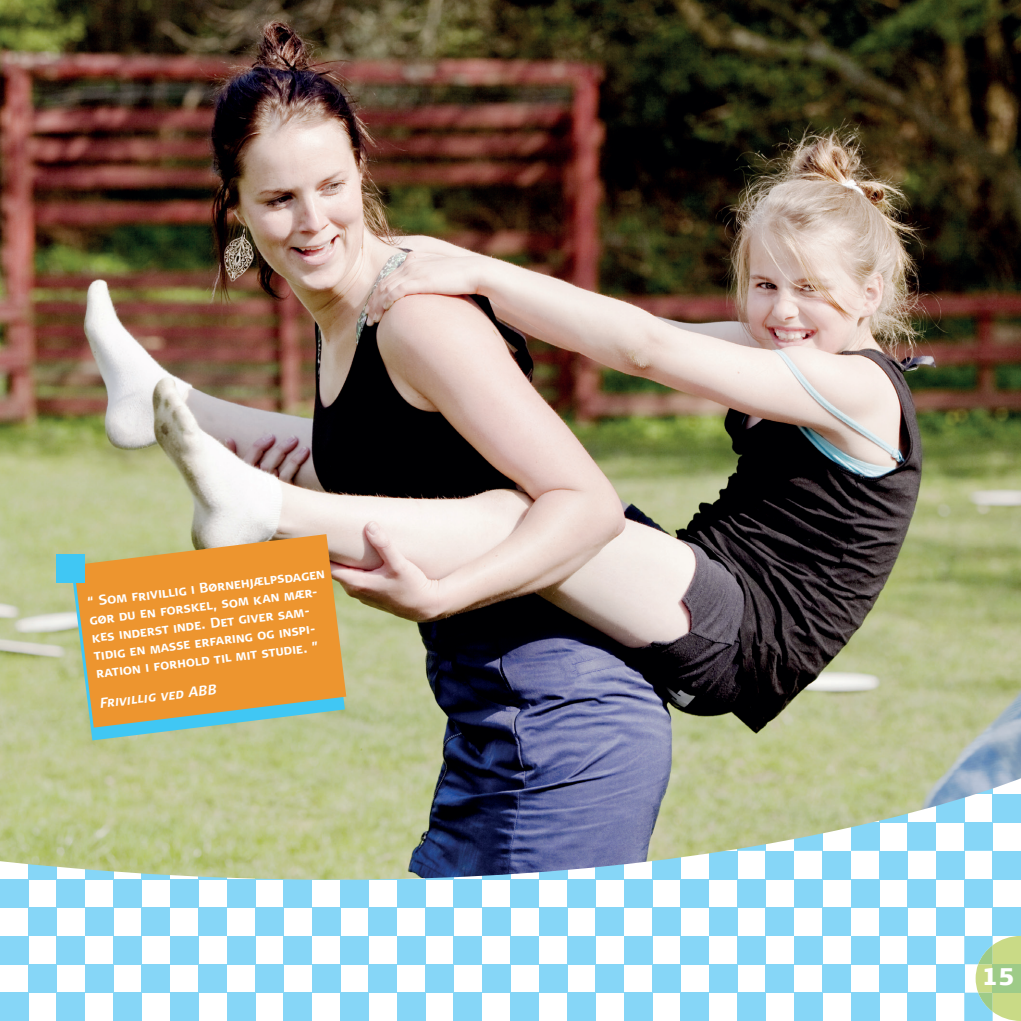
<style>
.page{position:relative;width:1021px;height:1021px;background:#fff}
.page>*{position:absolute;margin:0;border:0;box-sizing:border-box;transform-origin:0 0}
.t1{font:900 24px "Signa Column";color:#fff}
.t2{font:700 14px/18px "Signa Caps";color:#fff}
.t3{font:italic 700 14px "Signa Caps";color:#fff}
</style>
<div class="page">
<svg style="left:0;top:935px;width:907px;height:85px"></svg>
<div style="left:0;top:935px;width:28px;height:29px;background:#86d6f7"></div>
<div style="left:0;top:992px;width:28px;height:28px;background:#86d6f7"></div>
<div style="left:28px;top:964px;width:29px;height:28px;background:#86d6f7"></div>
<div style="left:283px;top:935px;width:29px;height:29px;background:#86d6f7"></div>
<div style="left:312px;top:964px;width:28px;height:28px;background:#86d6f7"></div>
<div style="left:567px;top:992px;width:28px;height:28px;background:#86d6f7"></div>
<div style="left:595px;top:964px;width:29px;height:28px;background:#86d6f7"></div>
<div style="left:57px;top:935px;width:28px;height:29px;background:#86d6f7"></div>
<div style="left:57px;top:992px;width:28px;height:28px;background:#86d6f7"></div>
<div style="left:85px;top:964px;width:28px;height:28px;background:#86d6f7"></div>
<div style="left:340px;top:935px;width:29px;height:29px;background:#86d6f7"></div>
<svg style="left:340px;top:992px;width:29px;height:28px"></svg>
<div style="left:369px;top:964px;width:28px;height:28px;background:#86d6f7"></div>
<div style="left:624px;top:992px;width:28px;height:28px;background:#86d6f7"></div>
<div style="left:652px;top:964px;width:28px;height:28px;background:#86d6f7"></div>
<div style="left:113px;top:935px;width:29px;height:29px;background:#86d6f7"></div>
<div style="left:113px;top:992px;width:29px;height:28px;background:#86d6f7"></div>
<div style="left:142px;top:964px;width:28px;height:28px;background:#86d6f7"></div>
<div style="left:397px;top:935px;width:28px;height:29px;background:#86d6f7"></div>
<svg style="left:397px;top:992px;width:28px;height:28px"></svg>
<div style="left:425px;top:964px;width:29px;height:28px;background:#86d6f7"></div>
<div style="left:680px;top:935px;width:29px;height:29px;background:#86d6f7"></div>
<div style="left:680px;top:992px;width:29px;height:28px;background:#86d6f7"></div>
<div style="left:709px;top:964px;width:28px;height:28px;background:#86d6f7"></div>
<div style="left:170px;top:935px;width:28px;height:29px;background:#86d6f7"></div>
<div style="left:170px;top:992px;width:28px;height:28px;background:#86d6f7"></div>
<div style="left:198px;top:964px;width:29px;height:28px;background:#86d6f7"></div>
<svg style="left:454px;top:992px;width:28px;height:28px"></svg>
<div style="left:482px;top:964px;width:28px;height:28px;background:#86d6f7"></div>
<div style="left:850px;top:935px;width:29px;height:29px;background:#86d6f7"></div>
<div style="left:879px;top:964px;width:28px;height:28px;background:#86d6f7"></div>
<div style="left:737px;top:935px;width:28px;height:29px;background:#86d6f7"></div>
<div style="left:737px;top:992px;width:28px;height:28px;background:#86d6f7"></div>
<div style="left:765px;top:964px;width:29px;height:28px;background:#86d6f7"></div>
<div style="left:227px;top:935px;width:28px;height:29px;background:#86d6f7"></div>
<div style="left:227px;top:992px;width:28px;height:28px;background:#86d6f7"></div>
<svg style="left:255px;top:964px;width:57px;height:56px"></svg>
<svg style="left:510px;top:992px;width:29px;height:28px"></svg>
<div style="left:539px;top:964px;width:28px;height:28px;background:#86d6f7"></div>
<div style="left:794px;top:935px;width:28px;height:29px;background:#86d6f7"></div>
<div style="left:794px;top:992px;width:28px;height:28px;background:#86d6f7"></div>
<svg style="left:822px;top:964px;width:57px;height:56px"></svg>
<svg style="left:0;top:881px;width:880px;height:54px"></svg>
<div style="left:709px;top:907px;width:28px;height:28px;background:#86d6f7"></div>
<svg style="left:680px;top:881px;width:29px;height:26px"></svg>
<div style="left:425px;top:907px;width:29px;height:28px;background:#86d6f7"></div>
<div style="left:397px;top:879px;width:28px;height:28px;background:#86d6f7"></div>
<div style="left:28px;top:907px;width:29px;height:28px;background:#86d6f7"></div>
<div style="left:652px;top:907px;width:28px;height:28px;background:#86d6f7"></div>
<div style="left:879px;top:907px;width:28px;height:28px;background:#86d6f7"></div>
<svg style="left:283px;top:881px;width:114px;height:54px"></svg>
<svg style="left:794px;top:881px;width:85px;height:54px"></svg>
<div style="left:142px;top:907px;width:28px;height:28px;background:#86d6f7"></div>
<div style="left:255px;top:907px;width:28px;height:28px;background:#86d6f7"></div>
<div style="left:765px;top:907px;width:29px;height:28px;background:#86d6f7"></div>
<svg style="left:737px;top:881px;width:28px;height:26px"></svg>
<svg style="left:454px;top:881px;width:198px;height:83px"></svg>
<svg style="left:57px;top:881px;width:85px;height:54px"></svg>
<svg style="left:170px;top:881px;width:85px;height:54px"></svg>
<svg style="left:0;top:881px;width:28px;height:26px"></svg>
<img style="left:0;top:0;width:1020px;height:881px">
<svg style="left:72px;top:547px;width:273px;height:193px;background:#a4c4a5"></svg>
<svg style="left:74px;top:534px;width:272px;height:193px;background:#db9d49"></svg>
<div style="left:57px;top:554px;width:28px;height:28px;background:#40c7f4"></div>
<svg style="left:907px;top:794px;width:114px;height:227px"></svg>
<p class="t2" style="left:86px;top:593px;width:241px;rotate:-7deg">“ Som frivillig i Børnehjælpsdagen gør du en forskel, som kan mær&shy;kes inderst inde. Det giver sam&shy;tidig en masse erfaring og inspi&shy;ration i forhold til mit studie. ”</p>
<p class="t3" style="left:99px;top:695px;width:119px;rotate:-7deg">Frivillig ved ABB</p>
<h1 class="t1" style="left:982px;top:961px;width:34px">15</h1>
</div>
